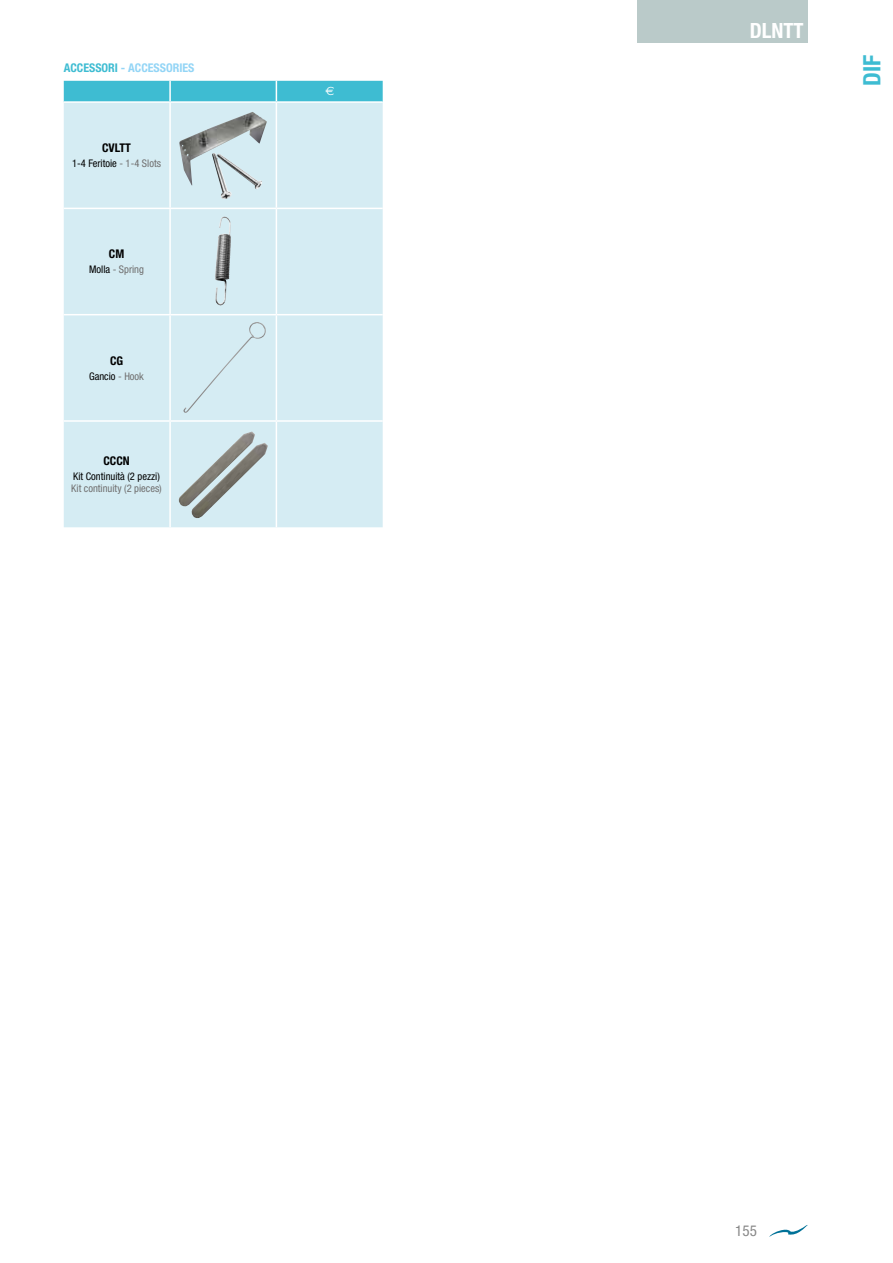
<style>
.page{position:relative;width:893px;height:1263px;background:#fff}
.page>*{position:absolute;margin:0;border:0;box-sizing:border-box;transform-origin:0 0}
.t1{font:700 condensed 24px "Helvetica Neue LT Std";color:#3ebcd2}
.t2{font:700 condensed 21px "Helvetica Neue LT Std";color:#fff}
.t3{font:condensed 15px "Helvetica Neue LT Std";color:#878787}
.t4{font:700 condensed 12px "Helvetica Neue LT Std";color:#93d5f6}
.t5{font:700 condensed 12px "Helvetica Neue LT Std";color:#000}
.t6{font:12px "Euro Sans";color:#fff}
.t7{font:condensed 10.5px "Helvetica Neue LT Std";color:#000}
.t8{font:condensed 10.5px "Helvetica Neue LT Std";color:#706f6f}
.s1{color:#3ebcd2}
.s2{color:#706f6f}
.s3{color:#000}
</style>
<div class="page">
<svg style="left:769px;top:1225px;width:39px;height:12px"></svg>
<div style="left:638px;top:0;width:170px;height:43px;background:#bacac9"></div>
<div style="left:64px;top:103px;width:319px;height:424px;background:#d5ecf3"></div>
<div style="left:64px;top:81px;width:319px;height:20px;background:#3ebcd2"></div>
<hr style="left:169px;top:103px;width:2px;height:105px;background:#fff">
<hr style="left:276px;top:103px;width:1px;height:105px;background:#fff">
<hr style="left:64px;top:208px;width:106px;height:1px;background:#fff">
<hr style="left:170px;top:208px;width:106px;height:1px;background:#fff">
<hr style="left:169px;top:209px;width:2px;height:105px;background:#fff">
<hr style="left:276px;top:208px;width:107px;height:1px;background:#fff">
<hr style="left:276px;top:209px;width:1px;height:105px;background:#fff">
<hr style="left:64px;top:314px;width:106px;height:1px;background:#fff">
<hr style="left:170px;top:314px;width:106px;height:1px;background:#fff">
<hr style="left:169px;top:315px;width:2px;height:105px;background:#fff">
<hr style="left:276px;top:314px;width:107px;height:1px;background:#fff">
<hr style="left:276px;top:315px;width:1px;height:105px;background:#fff">
<hr style="left:64px;top:420px;width:106px;height:2px;background:#fff">
<hr style="left:170px;top:420px;width:106px;height:2px;background:#fff">
<hr style="left:169px;top:422px;width:2px;height:105px;background:#fff">
<hr style="left:276px;top:420px;width:107px;height:2px;background:#fff">
<hr style="left:276px;top:422px;width:1px;height:105px;background:#fff">
<img style="left:179px;top:112px;width:88px;height:73px">
<img style="left:212px;top:153px;width:51px;height:47px">
<img style="left:214px;top:217px;width:17px;height:89px">
<div style="left:183px;top:321px;width:84px;height:93px;background:#d5ecf3"></div>
<img style="left:177px;top:431px;width:91px;height:89px">
<p class="t4" style="left:64px;top:61px;width:132px"><span class="s1">ACCESSORI</span> - ACCESSORIES</p>
<p class="t5" style="left:102px;top:140px;width:30px">CVLTT</p>
<p class="t7" style="left:72px;top:157px;width:90px">1-4 Feritoie <span class="s2">- 1-4 Slots</span></p>
<p class="t5" style="left:109px;top:247px;width:17px">CM</p>
<p class="t8" style="left:89px;top:263px;width:56px"><span class="s3">Molla</span> - Spring</p>
<p class="t5" style="left:110px;top:353px;width:15px">CG</p>
<p class="t7" style="left:89px;top:370px;width:56px">Gancio <span class="s2">- Hook</span></p>
<p class="t5" style="left:103px;top:454px;width:28px">CCCN</p>
<p class="t7" style="left:73px;top:470px;width:88px">Kit Continuità (2 pezzi)</p>
<p class="t8" style="left:71px;top:482px;width:92px">Kit continuity (2 pieces)</p>
<p class="t6" style="left:325px;top:84px;width:10px">A</p>
<h2 class="t2" style="left:750px;top:17px;width:55px">DLNTT</h2>
<h1 class="t1" style="left:857px;top:86px;width:33px;rotate:-90deg">DIF</h1>
<h3 class="t3" style="left:735px;top:1222px;width:23px">155</h3>
</div>
